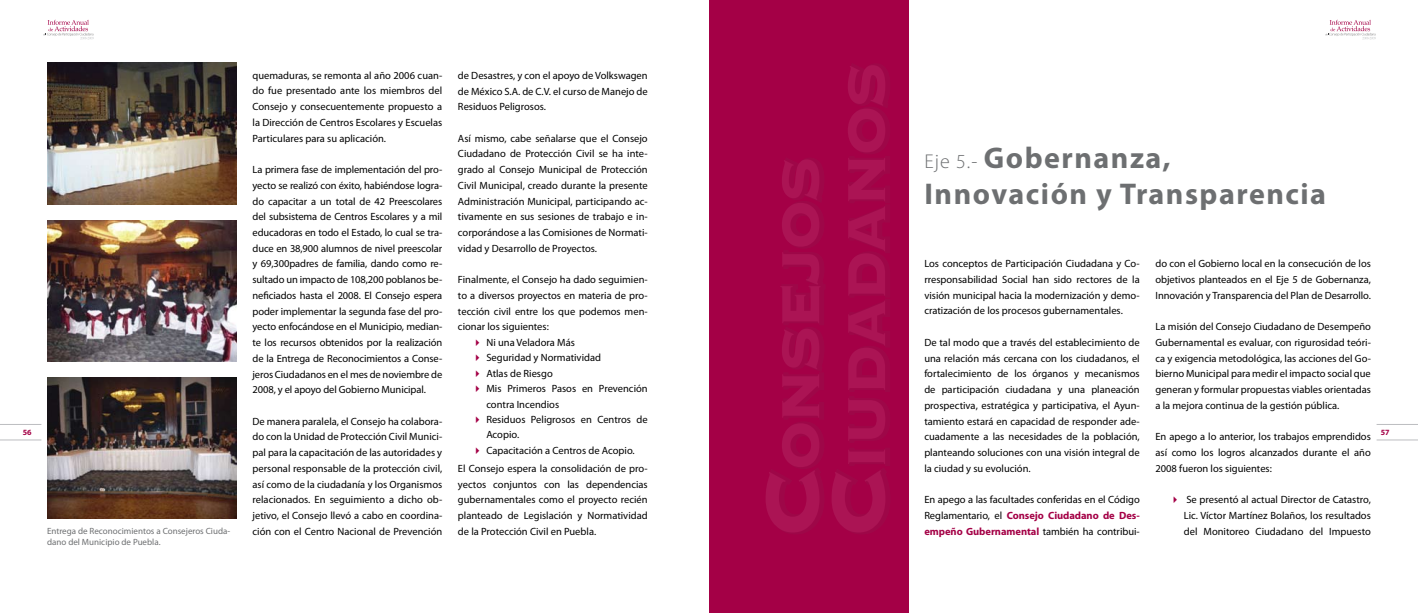
<style>
.page{position:relative;width:1418px;height:613px;background:#fff}
.page>*{position:absolute;margin:0;border:0;box-sizing:border-box;transform-origin:0 0}
.t1{font:700 30px/36px "Myriad Pro";letter-spacing:.05em;color:#6d6f71}
.t2{font:10.5px/15.7px "Myriad Pro";color:#000;text-align:justify}
.t3{font:9px "Myriad Pro";color:#6d6f71}
.t4{font:700 8px "Myriad Pro";color:#a40046}
.s1{color:#a40046}
.s2{font-weight:300;font-size:20px}
.s3{font-weight:700;color:#a40046}
</style>
<div class="page">
<hr style="left:0;top:424px;width:41px;height:1px;background:#bcbdc0">
<hr style="left:0;top:439px;width:41px;height:1px;background:#bcbdc0">
<svg style="left:43px;top:20px;width:51px;height:19px"></svg>
<div style="left:709px;top:0;width:199px;height:612px;background:#a40046"></div>
<svg style="left:766px;top:65px;width:120px;height:468px"></svg>
<hr style="left:1376px;top:424px;width:41px;height:1px;background:#bcbdc0">
<hr style="left:1376px;top:439px;width:41px;height:1px;background:#bcbdc0">
<svg style="left:1325px;top:20px;width:50px;height:19px"></svg>
<img style="left:47px;top:377px;width:190px;height:141px">
<img style="left:47px;top:220px;width:190px;height:141px">
<img style="left:47px;top:63px;width:190px;height:141px">
<p class="t2" style="left:252px;top:67px;width:191px">quemaduras, se remonta al año 2006 cuan&shy;do fue presentado ante los miembros del Consejo y consecuentemente propuesto a la Dirección de Centros Escolares y Escuelas Particulares para su aplicación.</p>
<p class="t2" style="left:252px;top:161px;width:191px">La primera fase de implementación del pro&shy;yecto se realizó con éxito, habiéndose logra&shy;do capacitar a un total de 42 Preescolares del subsistema de Centros Escolares y a mil educadoras en todo el Estado, lo cual se tra&shy;duce en 38,900 alumnos de nivel preescolar y 69,300padres de familia, dando como re&shy;sultado un impacto de 108,200 poblanos be&shy;neficiados hasta el 2008. El Consejo espera poder implementar la segunda fase del pro&shy;yecto enfocándose en el Municipio, median&shy;te los recursos obtenidos por la realización de la Entrega de Reconocimientos a Conse&shy;jeros Ciudadanos en el mes de noviembre de 2008, y el apoyo del Gobierno Municipal.</p>
<p class="t2" style="left:252px;top:413px;width:191px">De manera paralela, el Consejo ha colabora&shy;do con la Unidad de Protección Civil Munici&shy;pal para la capacitación de las autoridades y personal responsable de la protección civil, así como de la ciudadanía y los Organismos relacionados. En seguimiento a dicho ob&shy;jetivo, el Consejo llevó a cabo en coordina&shy;ción con el Centro Nacional de Prevención</p>
<p class="t2" style="left:458px;top:67px;width:191px">de Desastres, y con el apoyo de Volkswagen de México S.A. de C.V. el curso de Manejo de Residuos Peligrosos.</p>
<p class="t2" style="left:458px;top:130px;width:191px">Así mismo, cabe señalarse que el Consejo Ciudadano de Protección Civil se ha inte&shy;grado al Consejo Municipal de Protección Civil Municipal, creado durante la presente Administración Municipal, participando ac&shy;tivamente en sus sesiones de trabajo e in&shy;corporándose a las Comisiones de Normati&shy;vidad y Desarrollo de Proyectos.</p>
<p class="t2" style="left:458px;top:271px;width:191px">Finalmente, el Consejo ha dado seguimien&shy;to a diversos proyectos en materia de pro&shy;tección civil entre los que podemos men&shy;cionar los siguientes:</p>
<p class="t2" style="left:472px;top:334px;width:104px"><span class="s1">✔</span> Ni una Veladora Más</p>
<p class="t2" style="left:472px;top:349px;width:130px"><span class="s1">✔</span> Seguridad y Normatividad</p>
<p class="t2" style="left:472px;top:365px;width:82px"><span class="s1">✔</span> Atlas de Riesgo</p>
<p class="t2" style="left:486px;top:380px;width:163px;line-height:15.4px;text-indent:-14px"><span class="s1">✔</span> Mis Primeros Pasos en Prevención contra Incendios</p>
<p class="t2" style="left:486px;top:411px;width:163px;line-height:15.4px;text-indent:-14px"><span class="s1">✔</span> Residuos Peligrosos en Centros de<br>Acopio.</p>
<p class="t2" style="left:458px;top:441px;width:191px;line-height:18.1px;text-align:center"><span class="s1">✔</span> Capacitación a Centros de Acopio.<br>El Consejo espera la consolidación de pro-</p>
<p class="t2" style="left:458px;top:476px;width:191px">yectos conjuntos con las dependencias gubernamentales como el proyecto recién planteado de Legislación y Normatividad</p>
<h1 class="t1" style="left:924px;top:138px;width:403px"><span class="s2">Eje 5.-</span> Gobernanza,<br>Innovación y Transparencia</h1>
<p class="t2" style="left:924px;top:255px;width:217px">Los conceptos de Participación Ciudadana y Co&shy;rresponsabilidad Social han sido rectores de la visión municipal hacia la modernización y demo&shy;cratización de los procesos gubernamentales.</p>
<p class="t2" style="left:924px;top:334px;width:217px">De tal modo que a través del establecimiento de una relación más cercana con los ciudadanos, el fortalecimiento de los órganos y mecanismos de participación ciudadana y una planeación prospectiva, estratégica y participativa, el Ayun&shy;tamiento estará en capacidad de responder ade&shy;cuadamente a las necesidades de la población, planteando soluciones con una visión integral de la ciudad y su evolución.</p>
<p class="t2" style="left:924px;top:491px;width:217px">En apego a las facultades conferidas en el Código Reglamentario, el <span class="s3">Consejo Ciudadano de Des&shy;empeño Gubernamental</span> también ha contribui-</p>
<p class="t2" style="left:1155px;top:255px;width:217px">do con el Gobierno local en la consecución de los objetivos planteados en el Eje 5 de Gobernanza, Innovación y Transparencia del Plan de Desarrollo.</p>
<p class="t2" style="left:1155px;top:318px;width:217px">La misión del Consejo Ciudadano de Desempeño Gubernamental es evaluar, con rigurosidad teóri&shy;ca y exigencia metodológica, las acciones del Go&shy;bierno Municipal para medir el impacto social que generan y formular propuestas viables orientadas a la mejora continua de la gestión pública.</p>
<p class="t2" style="left:1155px;top:428px;width:217px">En apego a lo anterior, los trabajos emprendidos así como los logros alcanzados durante el año 2008 fueron los siguientes:</p>
<p class="t2" style="left:1183px;top:491px;width:188px;text-indent:-14px"><span class="s1">✔</span> Se presentó al actual Director de Catastro, Lic. Víctor Martínez Bolaños, los resultados del Monitoreo Ciudadano del Impuesto</p>
<p class="t4" style="left:23px;top:426px;width:10px">56</p>
<p class="t4" style="left:1380px;top:426px;width:10px">57</p>
<p class="t3" style="left:47px;top:525px;width:185px">Entrega de Reconocimientos a Consejeros Ciuda-</p>
<p class="t2" style="left:458px;top:523px;width:140px">de la Protección Civil en Puebla.</p>
<p class="t3" style="left:47px;top:536px;width:115px">dano del Municipio de Puebla.</p>
</div>
